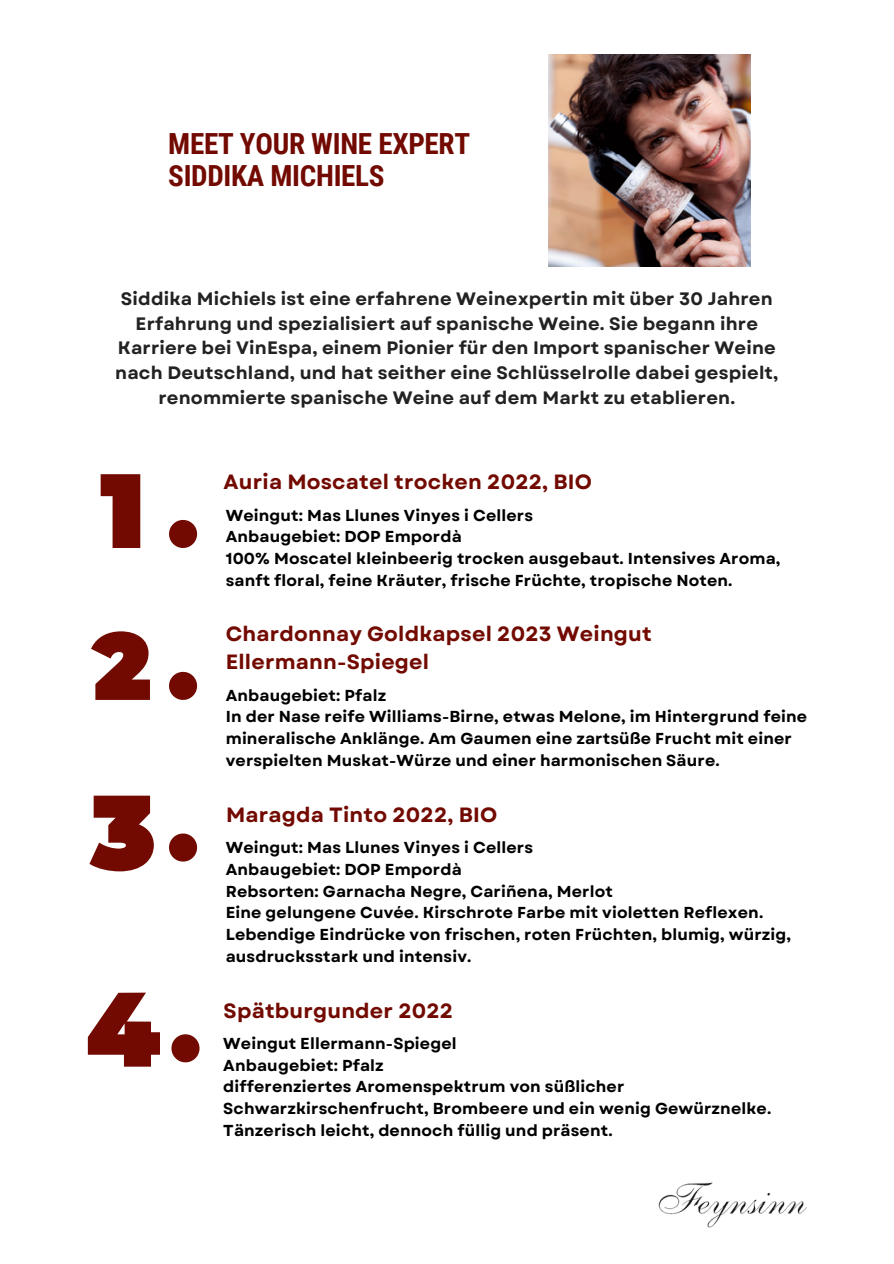
<style>
.page{position:relative;width:894px;height:1264px;background:#fff}
.page>*{position:absolute;margin:0;border:0;box-sizing:border-box;transform-origin:0 0}
.t1{font:700 29.1px/32.1px "Roboto Condensed";letter-spacing:-.01em;color:#720a02}
.t2{font:700 20.7px/28.7px "Garet";letter-spacing:.01em;color:#720a02}
.t3{font:700 18px/24.8px "Garet";letter-spacing:.01em;color:#222;text-align:center}
.t4{font:700 15.9px/21.6px "Garet";letter-spacing:.01em;color:#000}
</style>
<div class="page">
<img style="left:548px;top:55px;width:202px;height:211px">
<svg style="left:101px;top:474px;width:39px;height:74px"></svg>
<svg style="left:91px;top:631px;width:58px;height:69px"></svg>
<svg style="left:89px;top:795px;width:64px;height:76px"></svg>
<svg style="left:88px;top:992px;width:72px;height:74px"></svg>
<svg style="left:169px;top:520px;width:28px;height:28px"></svg>
<svg style="left:169px;top:672px;width:28px;height:28px"></svg>
<svg style="left:169px;top:833px;width:28px;height:28px"></svg>
<svg style="left:171px;top:1034px;width:28px;height:28px"></svg>
<img style="left:658px;top:1182px;width:149px;height:46px">
<h3 class="t1" style="left:168px;top:128px;width:303px">MEET YOUR WINE EXPERT<br>SIDDIKA MICHIELS</h3>
<p class="t3" style="left:115px;top:286px;width:664px">Siddika Michiels ist eine erfahrene Weinexpertin mit über 30 Jahren Erfahrung und spezialisiert auf spanische Weine. Sie begann ihre Karriere bei VinEspa, einem Pionier für den Import spanischer Weine nach Deutschland, und hat seither eine Schlüsselrolle dabei gespielt, renommierte spanische Weine auf dem Markt zu etablieren.</p>
<p class="t2" style="left:223px;top:468px;width:370px">Auria Moscatel trocken 2022, BIO</p>
<p class="t4" style="left:226px;top:504px;width:309px">Weingut: Mas Llunes Vinyes i Cellers</p>
<h2 class="t4" style="left:226px;top:526px;width:237px">Anbaugebiet: DOP Empordà</h2>
<p class="t4" style="left:226px;top:547px;width:556px">100% Moscatel kleinbeerig trocken ausgebaut. Intensives Aroma, sanft floral, feine Kräuter, frische Früchte, tropische Noten.</p>
<p class="t2" style="left:226px;top:619px;width:427px">Chardonnay Goldkapsel 2023 Weingut<br>Ellermann-Spiegel</p>
<p class="t4" style="left:226px;top:684px;width:162px">Anbaugebiet: Pfalz</p>
<p class="t4" style="left:226px;top:706px;width:582px">In der Nase reife Williams-Birne, etwas Melone, im Hintergrund feine mineralische Anklänge. Am Gaumen eine zartsüße Frucht mit einer verspielten Muskat-Würze und einer harmonischen Säure.</p>
<h2 class="t2" style="left:226px;top:800px;width:273px">Maragda Tinto 2022, BIO</h2>
<p class="t4" style="left:226px;top:837px;width:309px">Weingut: Mas Llunes Vinyes i Cellers</p>
<p class="t4" style="left:226px;top:858px;width:237px">Anbaugebiet: DOP Empordà</p>
<p class="t4" style="left:226px;top:880px;width:388px">Rebsorten: Garnacha Negre, Cariñena, Merlot</p>
<p class="t4" style="left:226px;top:902px;width:567px">Eine gelungene Cuvée. Kirschrote Farbe mit violetten Reflexen.<br>Lebendige Eindrücke von frischen, roten Früchten, blumig, wü rzig, ausdrucksstark und intensiv.</p>
<p class="t2" style="left:223px;top:996px;width:231px">Spätburgunder 2022</p>
<p class="t4" style="left:223px;top:1032px;width:235px">Weingut Ellermann-Spiegel</p>
<p class="t4" style="left:223px;top:1054px;width:162px">Anbaugebiet: Pfalz</p>
<h2 class="t4" style="left:223px;top:1076px;width:549px">differenziertes Aromenspektrum von süßlicher<br>Schwarzkirschenfrucht, Brombeere und ein wenig Gewürznelke.<br>Tänzerisch leicht, dennoch füllig und präsent.</h2>
</div>
